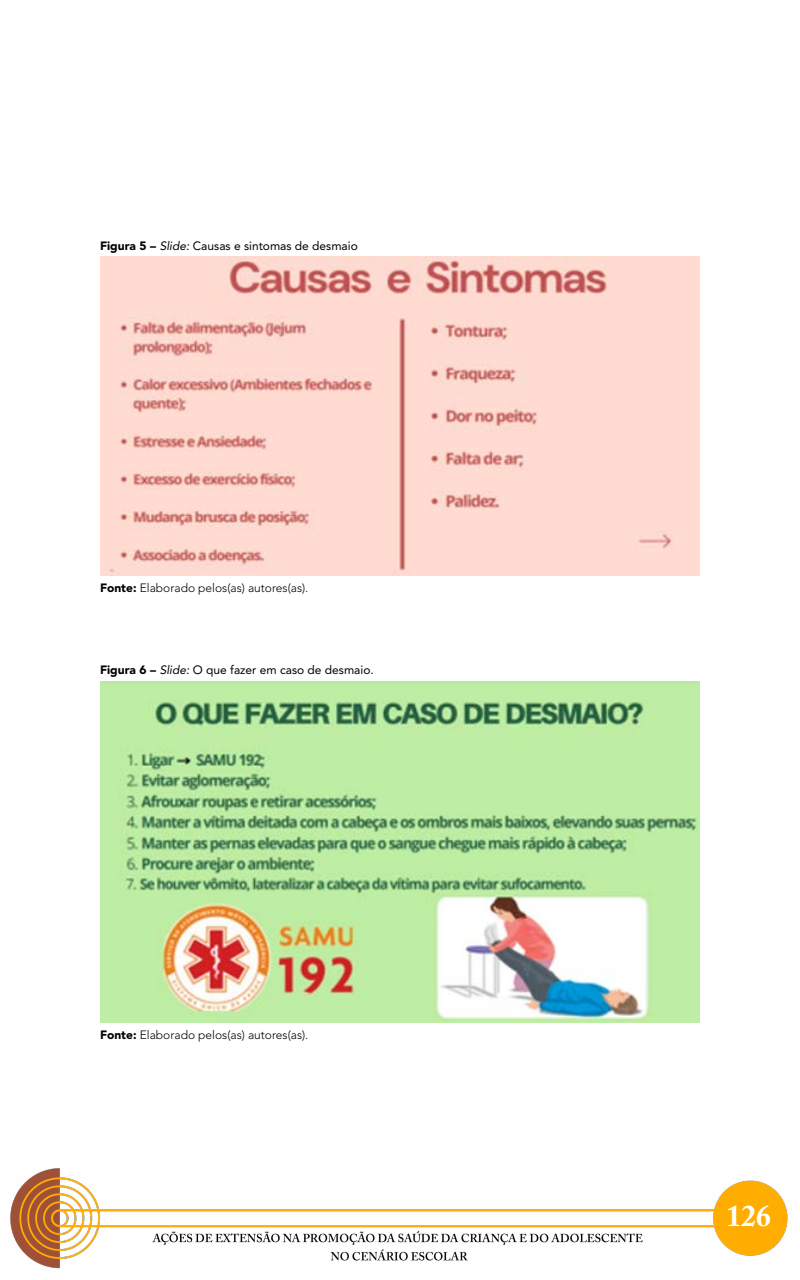
<style>
.page{position:relative;width:800px;height:1280px;background:#fff}
.page>*{position:absolute;margin:0;border:0;box-sizing:border-box;transform-origin:0 0}
.t1{font:700 30px "Adobe Caslon Pro";color:#fff}
.t2{font:12px "Avenir LT Pro";color:#000}
.t3{font:300 12px "Avenir LT Pro";color:#000}
.s1{font-weight:900}
.s2{font-style:italic}
</style>
<div class="page">
<img style="left:100px;top:257px;width:600px;height:319px">
<img style="left:100px;top:681px;width:600px;height:342px">
<img style="left:10px;top:1168px;width:778px;height:101px">
<p class="t2" style="left:100px;top:239px;width:259px"><span class="s1">Figura 5 –</span> <span class="s2">Slide:</span> Causas e sintomas de desmaio</p>
<p class="t3" style="left:100px;top:581px;width:210px"><span class="s1">Fonte:</span> Elaborado pelos(as) autores(as).</p>
<p class="t2" style="left:100px;top:663px;width:275px"><span class="s1">Figura 6 –</span> <span class="s2">Slide:</span> O que fazer em caso de desmaio.</p>
<p class="t3" style="left:100px;top:1027px;width:210px"><span class="s1">Fonte:</span> Elaborado pelos(as) autores(as).</p>
<h1 class="t1" style="left:726px;top:1198px;width:46px">126</h1>
</div>
